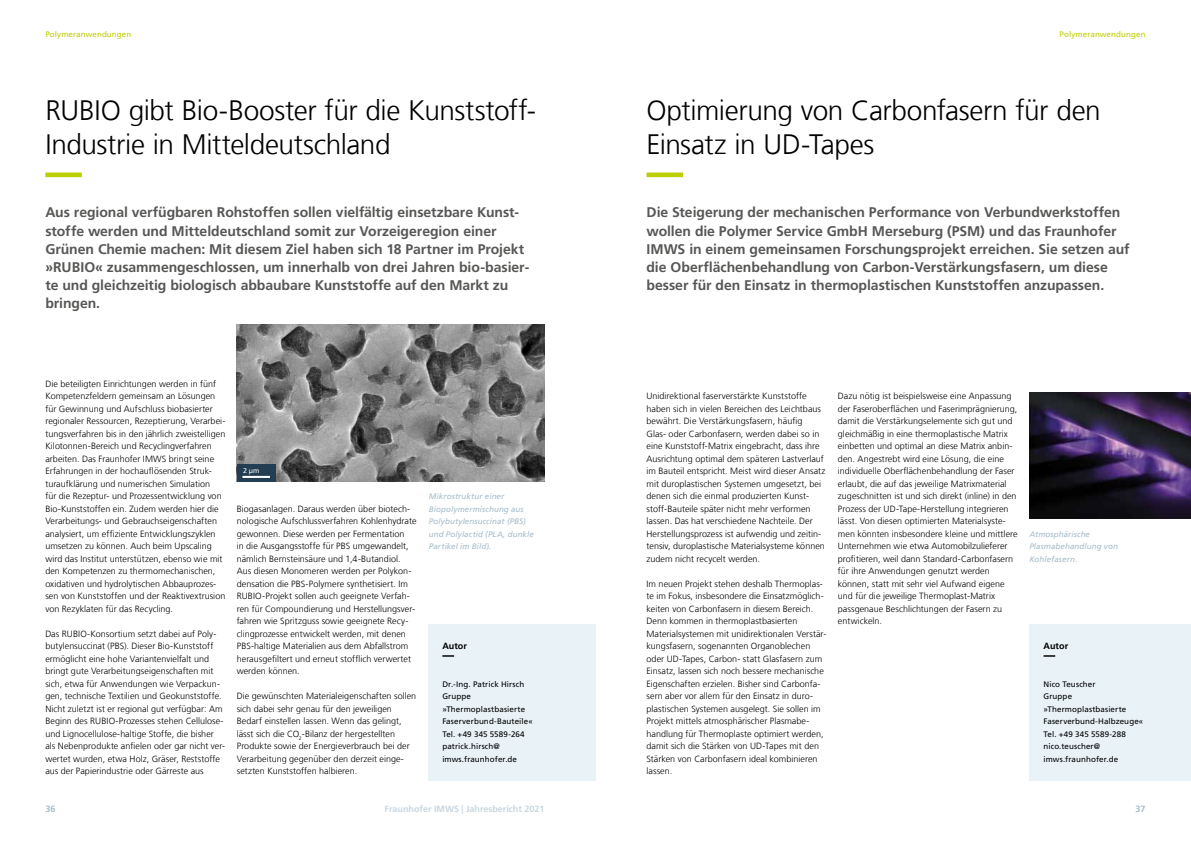
<style>
.page{position:relative;width:1191px;height:842px;background:#fff}
.page>*{position:absolute;margin:0;border:0;box-sizing:border-box;transform-origin:0 0}
.t1{font:300 28px/33.6px "Frutiger LT Com";letter-spacing:-.015em;color:#000}
.t2{font:700 14px/18.2px "Frutiger LT Com";letter-spacing:-.005em;color:#575756}
.t3{font:300 9px/12.5px "Frutiger LT Com";letter-spacing:.005em;color:#000}
.t4{font:700 9px "Frutiger LT Com";color:#c8d7e0}
.t5{font:700 9px "Frutiger LT Com";letter-spacing:.005em;color:#000}
.t6{font:700 9px "Frutiger LT Com";color:#a5bcca}
.t7{font:8px/12.5px "Frutiger LT Com";letter-spacing:.01em;color:#000}
.t8{font:italic 8px/12.5px "Frutiger LT Com";letter-spacing:.01em;color:#a5bcca}
.t9{font:8px "Frutiger LT Com";letter-spacing:.015em;color:#bccf00}
.t10{font:7px "Frutiger LT Com";color:#fff}
</style>
<div class="page">
<svg style="left:45px;top:173px;width:37px;height:4px"></svg>
<div style="left:428px;top:624px;width:167px;height:156px;background:#e9f2f7"></div>
<svg style="left:442px;top:655px;width:13px;height:2px"></svg>
<svg style="left:646px;top:173px;width:37px;height:4px"></svg>
<div style="left:1029px;top:624px;width:162px;height:156px;background:#e9f2f7"></div>
<svg style="left:1043px;top:655px;width:13px;height:2px"></svg>
<img style="left:237px;top:324px;width:307px;height:157px">
<div style="left:237px;top:464px;width:38px;height:17px;background:#233e52"></div>
<hr style="left:242px;top:476px;width:28px;height:2px;background:#fff">
<img style="left:1029px;top:393px;width:162px;height:125px">
<p class="t9" style="left:45px;top:29px;width:88px">Polymeranwendungen</p>
<p class="t9" style="left:1059px;top:29px;width:88px">Polymeranwendungen</p>
<h1 class="t1" style="left:45px;top:94px;width:492px">RUBIO gibt Bio-Booster für die Kunststoff-<br>Industrie in Mitteldeutschland</h1>
<p class="t2" style="left:45px;top:203px;width:485px">Aus regional verfügbaren Rohstoffen sollen vielfältig einsetzbare Kunst&shy;stoffe werden und Mitteldeutschland somit zur Vorzeigeregion einer Grünen Chemie machen: Mit diesem Ziel haben sich 18 Partner im Projekt »RUBIO« zusammengeschlossen, um innerhalb von drei Jahren bio-basier&shy;te und gleichzeitig biologisch abbaubare Kunststoffe auf den Markt zu bringen.</p>
<p class="t3" style="left:45px;top:377px;width:181px">Die beteiligten Einrichtungen werden in fünf Kompetenzfeldern gemeinsam an Lösungen für Gewinnung und Aufschluss biobasierter regionaler Ressourcen, Rezeptierung, Verarbei&shy;tungsverfahren bis in den jährlich zweistelligen Kilotonnen-Bereich und Recyclingverfahren arbeiten. Das Fraunhofer IMWS bringt seine Erfahrungen in der hochauflösenden Struk&shy;turaufklärung und numerischen Simulation<br>für die Rezeptur- und Prozessentwicklung von Bio-Kunststoffen ein. Zudem werden hier die Verarbeitungs- und Gebrauchseigenschaften analysiert, um effiziente Entwicklungszyklen umsetzen zu können. Auch beim Upscaling wird das Institut unterstützen, ebenso wie mit den Kompetenzen zu thermomechanischen, oxidativen und hydrolytischen Abbauprozes&shy;sen von Kunststoffen und der Reaktivextrusion von Rezyklaten für das Recycling.</p>
<p class="t3" style="left:45px;top:627px;width:181px">Das RUBIO-Konsortium setzt dabei auf Poly&shy;butylensuccinat (PBS). Dieser Bio-Kunststoff ermöglicht eine hohe Variantenvielfalt und bringt gute Verarbeitungseigenschaften mit sich, etwa für Anwendungen wie Verpackun&shy;gen, technische Textilien und Geokunststoffe.<br>Nicht zuletzt ist er regional gut verfügbar: Am Beginn des RUBIO-Prozesses stehen Cellulose&shy;und Lignocellulose-haltige Stoffe, die bisher als Nebenprodukte anfielen oder gar nicht ver&shy;wertet wurden, etwa Holz, Gräser, Reststoffe aus der Papierindustrie oder Gärreste aus</p>
<p class="t10" style="left:243px;top:466px;width:18px">2 µm</p>
<p class="t3" style="left:237px;top:502px;width:181px">Biogasanlagen. Daraus werden über biotech&shy;nologische Aufschlussverfahren Kohlenhydrate gewonnen. Diese werden per Fermentation<br>in die Ausgangsstoffe für PBS umgewandelt, nämlich Bernsteinsäure und 1,4-Butandiol.<br>Aus diesen Monomeren werden per Polykon&shy;densation die PBS-Polymere synthetisiert. Im RUBIO-Projekt sollen auch geeignete Verfah&shy;ren für Compoundierung und Herstellungsver&shy;fahren wie Spritzguss sowie geeignete Recy&shy;clingprozesse entwickelt werden, mit denen PBS-haltige Materialien aus dem Abfallstrom herausgefiltert und erneut stofflich verwertet werden können.</p>
<p class="t3" style="left:237px;top:690px;width:181px">Die gewünschten Materialeigenschaften sollen sich dabei sehr genau für den jeweiligen Bedarf einstellen lassen. Wenn das gelingt, lässt sich die CO<sub>2</sub>-Bilanz der hergestellten Produkte sowie der Energieverbrauch bei der Verarbeitung gegenüber den derzeit einge&shy;setzten Kunststoffen halbieren.</p>
<p class="t8" style="left:429px;top:490px;width:106px">Mikrostruktur einer<br>Biopolymermischung aus<br>Polybutylensuccinat (PBS) und Polylactid (PLA, dunkle<br>Partikel im Bild).</p>
<p class="t5" style="left:442px;top:641px;width:26px">Autor</p>
<p class="t7" style="left:442px;top:678px;width:92px">Dr.-Ing. Patrick Hirsch<br>Gruppe »Thermoplastbasierte<br>Faserverbund-Bauteile«<br>Tel. +49 345 5589-264 patrick.hirsch@ imws.fraunhofer.de</p>
<h1 class="t1" style="left:646px;top:94px;width:456px">Optimierung von Carbonfasern für den<br>Einsatz in UD-Tapes</h1>
<p class="t2" style="left:646px;top:203px;width:485px">Die Steigerung der mechanischen Performance von Verbundwerkstoffen wollen die Polymer Service GmbH Merseburg (PSM) und das Fraunhofer IMWS in einem gemeinsamen Forschungsprojekt erreichen. Sie setzen auf die Oberflächenbehandlung von Carbon-Verstärkungsfasern, um diese besser für den Einsatz in thermoplastischen Kunststoffen anzupassen.</p>
<p class="t3" style="left:646px;top:390px;width:180px">Unidirektional faserverstärkte Kunststoffe haben sich in vielen Bereichen des Leichtbaus bewährt. Die Verstärkungsfasern, häufig<br>Glas- oder Carbonfasern, werden dabei so in eine Kunststoff-Matrix eingebracht, dass ihre Ausrichtung optimal dem späteren Lastverlauf im Bauteil entspricht. Meist wird dieser Ansatz mit duroplastischen Systemen umgesetzt, bei denen sich die einmal produzierten Kunst&shy;stoff-Bauteile später nicht mehr verformen lassen. Das hat verschiedene Nachteile. Der Herstellungsprozess ist aufwendig und zeitin&shy;tensiv, duroplastische Materialsysteme können zudem nicht recycelt werden.</p>
<p class="t3" style="left:646px;top:577px;width:181px">Im neuen Projekt stehen deshalb Thermoplas&shy;te im Fokus, insbesondere die Einsatzmöglich&shy;keiten von Carbonfasern in diesem Bereich.<br>Denn kommen in thermoplastbasierten Materialsystemen mit unidirektionalen Verstär&shy;kungsfasern, sogenannten Organoblechen oder UD-Tapes, Carbon- statt Glasfasern zum Einsatz, lassen sich noch bessere mechanische Eigenschaften erzielen. Bisher sind Carbonfa&shy;sern aber vor allem für den Einsatz in duro&shy;plastischen Systemen ausgelegt. Sie sollen im Projekt mittels atmosphärischer Plasmabe&shy;handlung für Thermoplaste optimiert werden, damit sich die Stärken von UD-Tapes mit den Stärken von Carbonfasern ideal kombinieren lassen.</p>
<p class="t3" style="left:838px;top:390px;width:181px">Dazu nötig ist beispielsweise eine Anpassung der Faseroberflächen und Faserimprägnierung, damit die Verstärkungselemente sich gut und gleichmäßig in eine thermoplastische Matrix einbetten und optimal an diese Matrix anbin&shy;den. Angestrebt wird eine Lösung, die eine individuelle Oberflächenbehandlung der Faser erlaubt, die auf das jeweilige Matrixmaterial zugeschnitten ist und sich direkt (inline) in den Prozess der UD-Tape-Herstellung integrieren lässt. Von diesen optimierten Materialsyste&shy;men könnten insbesondere kleine und mittlere Unternehmen wie etwa Automobilzulieferer profitieren, weil dann Standard-Carbonfasern für ihre Anwendungen genutzt werden können, statt mit sehr viel Aufwand eigene und für die jeweilige Thermoplast-Matrix passgenaue Beschlichtungen der Fasern zu entwickeln.</p>
<p class="t8" style="left:1029px;top:528px;width:90px">Atmosphärische<br>Plasmabehandlung von<br>Kohlefasern.</p>
<p class="t5" style="left:1043px;top:641px;width:26px">Autor</p>
<p class="t7" style="left:1043px;top:678px;width:101px">Nico Teuscher<br>Gruppe »Thermoplastbasierte<br>Faserverbund-Halbzeuge«<br>Tel. +49 345 5589-288 nico.teuscher@ imws.fraunhofer.de</p>
<p class="t6" style="left:45px;top:803px;width:12px">36</p>
<p class="t4" style="left:384px;top:803px;width:161px">Fraunhofer IMWS | Jahresbericht 2021</p>
<p class="t6" style="left:1135px;top:803px;width:12px">37</p>
</div>
